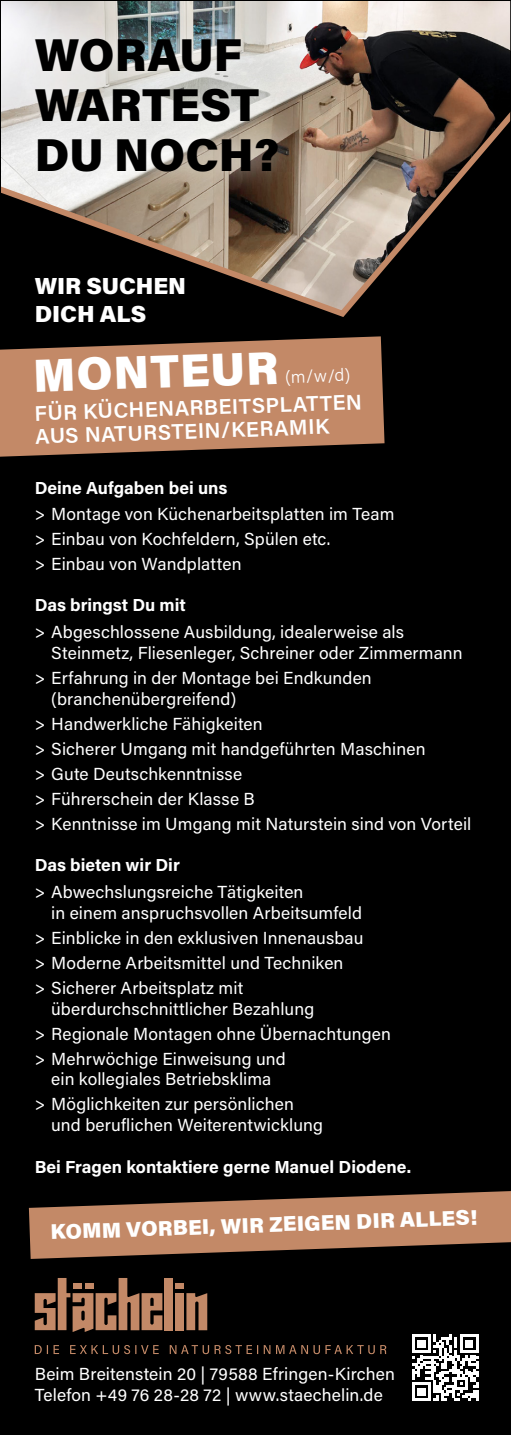
<style>
.page{position:relative;width:511px;height:1435px;background:#fff}
.page>*{position:absolute;margin:0;border:0;box-sizing:border-box;transform-origin:0 0}
.t1{font:900 46.4px "Acumin Pro";color:#fff}
.t2{font:900 46px/50px "Acumin Pro";color:#000}
.t3{font:900 23.2px/27.8px "Acumin Pro";color:#fff}
.t4{font:600 21.2px/23.2px "Acumin Pro";color:#fff}
.t5{font:900 21.2px "Acumin Pro";color:#fff}
.t6{font:17.4px/25px "Acumin Pro";letter-spacing:.01em;color:#fff}
.t7{font:700 17.4px "Acumin Pro";color:#fff}
.t8{font:300 17.4px "Acumin Pro";color:#fff}
</style>
<div class="page">
<div style="left:0;top:0;width:510px;height:1434px;background:#000"></div>
<svg style="left:2px;top:2px;width:506px;height:315px"></svg>
<svg style="left:29px;top:1191px;width:481px;height:67px;fill:#c38967"></svg>
<svg style="left:412px;top:1334px;width:66px;height:66px"></svg>
<svg style="left:0;top:336px;width:384px;height:120px;background:#ad795b"></svg>
<div style="left:164px;top:1277px;width:9px;height:53px;background:#c38967"></div>
<div style="left:175px;top:1293px;width:9px;height:37px;background:#c38967"></div>
<div style="left:175px;top:1283px;width:9px;height:5px;background:#c38967"></div>
<svg style="left:35px;top:1278px;width:127px;height:53px"></svg>
<svg style="left:186px;top:1293px;width:21px;height:37px"></svg>
<svg style="left:35px;top:1345px;width:351px;height:9px"></svg>
<div style="left:11px;top:13px;width:291px;height:184px;background:#fff;opacity:.75"></div>
<h2 class="t2" style="left:35px;top:27px;width:246px">WORAUF<br>WARTEST<br>DU NOCH?</h2>
<h3 class="t3" style="left:35px;top:271px;width:153px">WIR SUCHEN<br>DICH ALS</h3>
<h1 class="t1" style="left:32px;top:343px;width:246px;rotate:-2deg">MONTEUR</h1>
<p class="t8" style="left:284px;top:365px;width:66px;rotate:-2deg">(m/w/d)</p>
<p class="t4" style="left:34px;top:401px;width:329px;rotate:-2deg">FÜR KÜCHENARBEITSPLATTEN<br>AUS NATURSTEIN/KERAMIK</p>
<p class="t7" style="left:35px;top:475px;width:194px">Deine Aufgaben bei uns</p>
<p class="t6" style="left:35px;top:500px;width:361px">&gt; Montage von Küchenarbeitsplatten im Team &gt; Einbau von Kochfeldern, Spülen etc.<br>&gt; Einbau von Wandplatten</p>
<p class="t7" style="left:35px;top:593px;width:152px">Das bringst Du mit</p>
<p class="t6" style="left:51px;top:620px;width:412px;line-height:21px;text-indent:-16px">&gt; Abgeschlossene Ausbildung, idealerweise als<br>Steinmetz, Fliesenleger, Schreiner oder Zimmermann</p>
<p class="t6" style="left:51px;top:666px;width:322px;line-height:20.8px;text-indent:-16px">&gt; Erfahrung in der Montage bei Endkunden (branchenübergreifend)</p>
<p class="t6" style="left:35px;top:710px;width:437px">&gt; Handwerkliche Fähigkeiten<br>&gt; Sicherer Umgang mit handgeführten Maschinen<br>&gt; Gute Deutschkenntnisse<br>&gt; Führerschein der Klasse B<br>&gt; Kenntnisse im Umgang mit Naturstein sind von Vorteil</p>
<p class="t7" style="left:35px;top:852px;width:146px">Das bieten wir Dir</p>
<p class="t6" style="left:51px;top:880px;width:312px;line-height:21px;text-indent:-16px">&gt; Abwechslungsreiche Tätigkeiten<br>in einem anspruchsvollen Arbeitsumfeld</p>
<p class="t6" style="left:35px;top:924px;width:330px">&gt; Einblicke in den exklusiven Innenausbau &gt; Moderne Arbeitsmittel und Techniken<br>&gt; Sicherer Arbeitsplatz mit</p>
<p class="t6" style="left:35px;top:995px;width:357px;text-indent:16px">überdurchschnittlicher Bezahlung<br>&gt; Regionale Montagen ohne Übernachtungen &gt; Mehrwöchige Einweisung und</p>
<p class="t6" style="left:35px;top:1066px;width:260px;text-align:center">ein kollegiales Betriebsklima<br>&gt; Möglichkeiten zur persönlichen</p>
<p class="t6" style="left:51px;top:1112px;width:273px">und beruflichen Weiterentwicklung</p>
<p class="t7" style="left:35px;top:1154px;width:377px">Bei Fragen kontaktiere gerne Manuel Diodene.</p>
<p class="t5" style="left:50px;top:1216px;width:428px;rotate:-2deg">KOMM VORBEI, WIR ZEIGEN DIR ALLES!</p>
<p class="t6" style="left:35px;top:1362px;width:361px;line-height:20.8px">Beim Breitenstein 20 | 79588 Efringen-Kirchen<br>Telefon +49 76 28-28 72 | www.staechelin.de</p>
</div>
